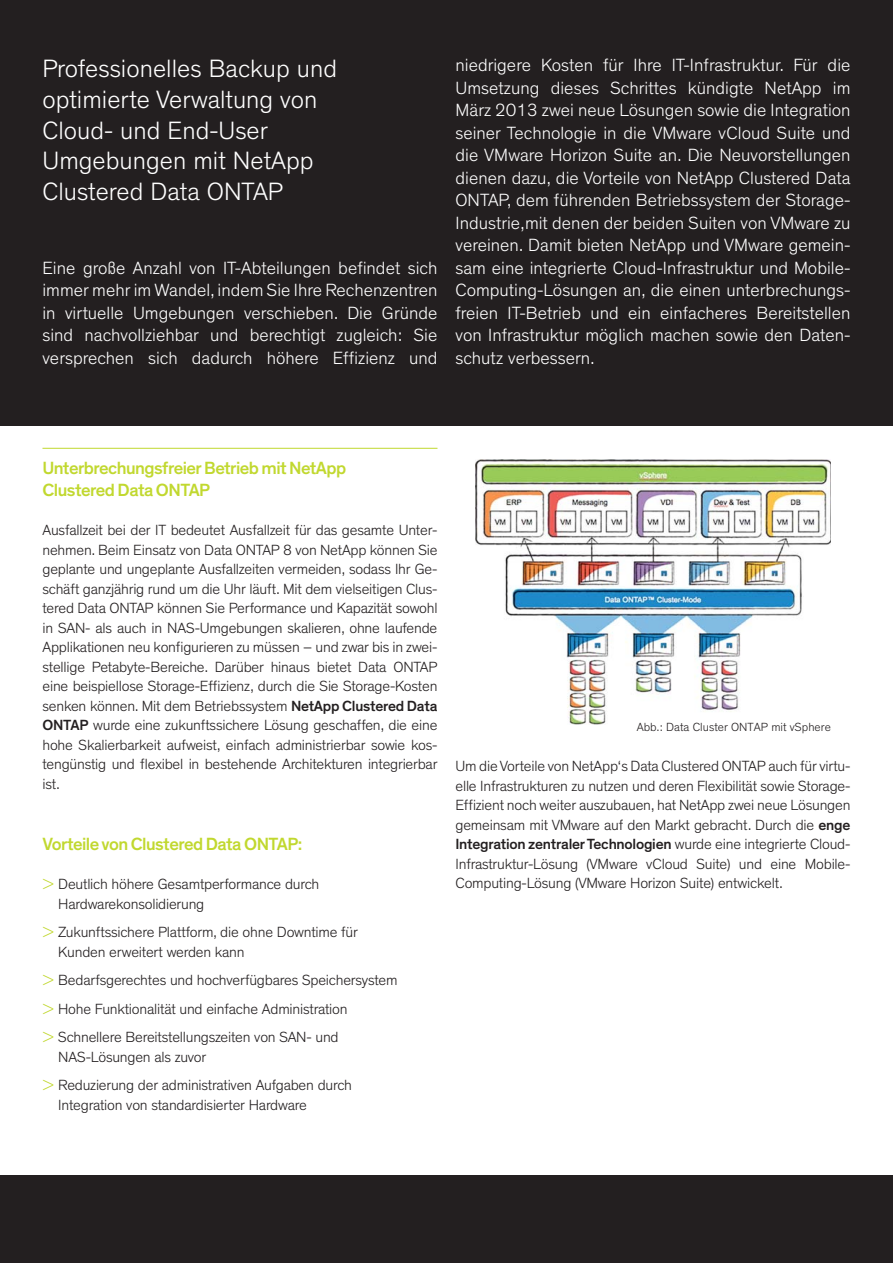
<style>
.page{position:relative;width:893px;height:1263px;background:#fff}
.page>*{position:absolute;margin:0;border:0;box-sizing:border-box;transform-origin:0 0}
.t1{font:300 25.5px/30.6px "Theinhardt";color:#fff}
.t2{font:300 18px/22.5px "Theinhardt";color:#fff;text-align:justify}
.t3{font:500 18px/22.5px "Theinhardt";letter-spacing:-.03em;color:#c1d82f}
.t4{font:300 15px/19.5px "Theinhardt";letter-spacing:-.015em;color:#231f20}
.t5{font:300 12px "Theinhardt";color:#231f20}
.s1{font-weight:500}
.s2{color:#c1d82f}
</style>
<div class="page">
<div style="left:0;top:0;width:893px;height:425px;background:#231f20"></div>
<div style="left:0;top:1175px;width:893px;height:88px;background:#231f20"></div>
<img style="left:476px;top:459px;width:355px;height:265px">
<hr style="left:42px;top:448px;width:395px;height:1px;background:#c1d82f">
<h1 class="t1" style="left:42px;top:55px;width:296px">Professionelles Backup und optimierte Verwaltung von<br>Cloud- und End-User<br>Umgebungen mit NetApp<br>Clustered Data ONTAP</h1>
<p class="t2" style="left:42px;top:258px;width:396px">Eine große Anzahl von IT-Abteilungen befindet sich immer mehr im Wandel, indem Sie Ihre Rechenzentren in virtuelle Umgebungen verschieben. Die Gründe sind nachvollziehbar und berechtigt zugleich: Sie versprechen sich dadurch höhere Effizienz und</p>
<p class="t2" style="left:455px;top:55px;width:397px">niedrigere Kosten für Ihre IT-Infrastruktur. Für die Umsetzung dieses Schrittes kündigte NetApp im März 2013 zwei neue Lösungen sowie die Integration seiner Technologie in die VMware vCloud Suite und die VMware Horizon Suite an. Die Neuvorstellungen dienen dazu, die Vorteile von NetApp Clustered Data ONTAP, dem führenden Betriebssystem der Storage-Industrie,mit denen der beiden Suiten von VMware zu vereinen. Damit bieten NetApp und VMware gemein&shy;sam eine integrierte Cloud-Infrastruktur und Mobile-Computing-Lösungen an, die einen unterbrechungs&shy;freien IT-Betrieb und ein einfacheres Bereitstellen von Infrastruktur möglich machen sowie den Daten&shy;schutz verbessern.</p>
<p class="t3" style="left:42px;top:458px;width:305px">Unterbrechungsfreier Betrieb mit NetApp<br>Clustered Data ONTAP</p>
<p class="t4" style="left:42px;top:521px;width:397px;text-align:justify">Ausfallzeit bei der IT bedeutet Ausfallzeit für das gesamte Unter&shy;nehmen. Beim Einsatz von Data ONTAP 8 von NetApp können Sie geplante und ungeplante Ausfallzeiten vermeiden, sodass Ihr Ge&shy;schäft ganzjährig rund um die Uhr läuft. Mit dem vielseitigen Clus&shy;tered Data ONTAP können Sie Performance und Kapazität sowohl in SAN- als auch in NAS-Umgebungen skalieren, ohne laufende Applikationen neu konfigurieren zu müssen – und zwar bis in zwei&shy;stellige Petabyte-Bereiche. Darüber hinaus bietet Data ONTAP eine beispiellose Storage-Effizienz, durch die Sie Storage-Kosten senken können. Mit dem Betriebssystem <span class="s1">NetApp Clustered Data ONTAP</span> wurde eine zukunftssichere Lösung geschaffen, die eine hohe Skalierbarkeit aufweist, einfach administrierbar sowie kos&shy;tengünstig und flexibel in bestehende Architekturen integrierbar ist.</p>
<p class="t3" style="left:42px;top:834px;width:262px">Vorteile von Clustered Data ONTAP:</p>
<p class="t4" style="left:58px;top:875px;width:263px;text-indent:-16px"><span class="s2">&gt;</span> Deutlich höhere Gesamtperformance durch<br>Hardwarekonsolidierung</p>
<p class="t4" style="left:58px;top:923px;width:301px;text-indent:-16px"><span class="s2">&gt;</span> Zukunftssichere Plattform, die ohne Downtime für<br>Kunden erweitert werden kann</p>
<p class="t4" style="left:42px;top:967px;width:357px;line-height:28.5px"><span class="s2">&gt;</span> Bedarfsgerechtes und hochverfügbares Speichersystem <span class="s2">&gt;</span> Hohe Funktionalität und einfache Administration<br><span class="s2">&gt;</span> Schnellere Bereitstellungszeiten von SAN- und</p>
<p class="t4" style="left:42px;top:1043px;width:311px;line-height:28.5px;text-indent:16px">NAS-Lösungen als zuvor<br><span class="s2">&gt;</span> Reduzierung der administrativen Aufgaben durch</p>
<p class="t4" style="left:58px;top:1096px;width:250px">Integration von standardisierter Hardware</p>
<p class="t5" style="left:637px;top:723px;width:196px">Abb.: Data Cluster ONTAP mit vSphere</p>
<p class="t4" style="left:455px;top:758px;width:396px;text-align:justify">Um die Vorteile von NetApp‘s Data Clustered ONTAP auch für virtu&shy;elle Infrastrukturen zu nutzen und deren Flexibilität sowie Storage-Effizient noch weiter auszubauen, hat NetApp zwei neue Lösungen gemeinsam mit VMware auf den Markt gebracht. Durch die <span class="s1">enge Integration zentraler Technologien</span> wurde eine integrierte Cloud-Infrastruktur-Lösung (VMware vCloud Suite) und eine Mobile-Computing-Lösung (VMware Horizon Suite) entwickelt.</p>
</div>
